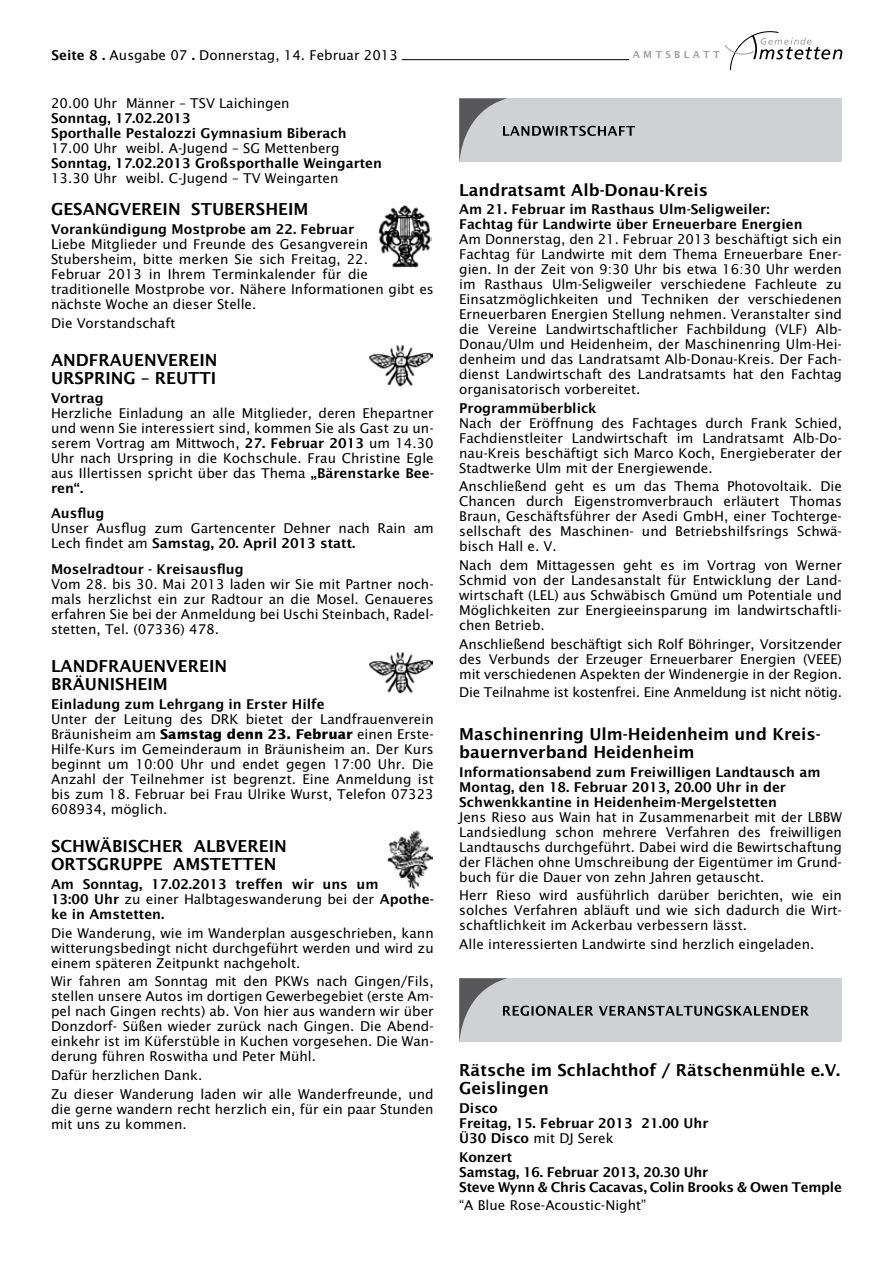
<style>
.page{position:relative;width:893px;height:1263px;background:#fff}
.page>*{position:absolute;margin:0;border:0;box-sizing:border-box;transform-origin:0 0}
.t1{font:16.5px/18px "Lucida Sans Demibold Roman";color:#000}
.t2{font:13.5px/15px "Lucida Sans";color:#000;text-align:justify}
.t3{font:13.5px/15px "Lucida Sans Demibold Roman";color:#000}
.t4{font:13.5px/15px "Lucida Sans Demibold Roman";letter-spacing:-.02em;color:#000}
.t5{font:13.5px "Lucida Sans";letter-spacing:-.02em;color:#000}
.t6{font:9.75px "Lucida Sans Demibold Roman";letter-spacing:.34em;color:#9c9e9f}
.s1{font-family:"Lucida Sans Demibold Roman"}
.s2{font-family:"Lucida Sans"}
.s3{font-weight:700}
</style>
<div class="page">
<svg style="left:724px;top:31px;width:118px;height:39px"></svg>
<hr style="left:402px;top:59px;width:227px;height:1px;background:#000">
<img style="left:378px;top:205px;width:54px;height:63px">
<img style="left:369px;top:345px;width:63px;height:41px">
<img style="left:369px;top:652px;width:63px;height:41px">
<img style="left:387px;top:830px;width:45px;height:59px">
<div style="left:459px;top:98px;width:383px;height:64px;background:#d0d1d2"></div>
<svg style="left:459px;top:98px;width:176px;height:64px"></svg>
<div style="left:459px;top:978px;width:383px;height:64px;background:#d0d1d2"></div>
<svg style="left:459px;top:978px;width:350px;height:64px"></svg>
<p class="t2" style="left:51px;top:48px;width:348px"><span class="s1">Seite 8 .</span> Ausgabe 07 <span class="s1">.</span> Donnerstag, 14. Februar 2013</p>
<p class="t6" style="left:633px;top:48px;width:89px">AMTSBLATT</p>
<p class="t2" style="left:51px;top:96px;width:240px">20.00 Uhr Männer – TSV Laichingen</p>
<p class="t3" style="left:51px;top:111px;width:297px">Sonntag, 17.02.2013<br>Sporthalle Pestalozzi Gymnasium Biberach</p>
<p class="t2" style="left:51px;top:141px;width:290px">17.00 Uhr weibl. A-Jugend – SG Mettenberg</p>
<p class="t3" style="left:51px;top:156px;width:333px">Sonntag, 17.02.2013 Großsporthalle Weingarten</p>
<p class="t2" style="left:51px;top:171px;width:289px">13.30 Uhr weibl. C-Jugend – TV Weingarten</p>
<p class="t1" style="left:51px;top:200px;width:259px">GESANGVEREIN STUBERSHEIM</p>
<p class="t3" style="left:51px;top:222px;width:305px">Vorankündigung Mostprobe am 22. Februar</p>
<p class="t2" style="left:51px;top:237px;width:384px;text-align:left">Liebe Mitglieder und Freunde des Gesangverein Stubersheim, bitte merken Sie sich Freitag, 22.<br>Februar 2013 in Ihrem Terminkalender für die traditionelle Mostprobe vor. Nähere Informationen gibt es nächste Woche an dieser Stelle.</p>
<p class="t2" style="left:51px;top:315px;width:126px">Die Vorstandschaft</p>
<p class="t1" style="left:51px;top:351px;width:168px">ANDFRAUENVEREIN<br>URSPRING – REUTTI</p>
<p class="t3" style="left:51px;top:390px;width:54px">Vortrag</p>
<p class="t2" style="left:51px;top:406px;width:384px">Herzliche Einladung an alle Mitglieder, deren Ehepartner und wenn Sie interessiert sind, kommen Sie als Gast zu un&shy;serem Vortrag am Mittwoch, <span class="s1">27. Februar 2013</span> um 14.30<br>Uhr nach Urspring in die Kochschule. Frau Christine Egle aus Illertissen spricht über das Thema <span class="s1">„Bärenstarke Bee-</span></p>
<p class="t3" style="left:51px;top:475px;width:55px;line-height:25.3px">ren“.<br>Ausflug</p>
<p class="t2" style="left:51px;top:521px;width:384px">Unser Ausflug zum Gartencenter Dehner nach Rain am</p>
<p class="t3" style="left:51px;top:531px;width:306px;line-height:25.3px"><span class="s2">Lech findet am</span> Samstag, 20. April 2013 statt.<br>Moselradtour - Kreisausflug</p>
<p class="t2" style="left:51px;top:576px;width:384px">Vom 28. bis 30. Mai 2013 laden wir Sie mit Partner noch&shy;mals herzlichst ein zur Radtour an die Mosel. Genaueres erfahren Sie bei der Anmeldung bei Uschi Steinbach, Radel&shy;stetten, Tel. (07336) 478.</p>
<p class="t1" style="left:51px;top:657px;width:178px">LANDFRAUENVEREIN<br>BRÄUNISHEIM</p>
<p class="t3" style="left:51px;top:696px;width:275px">Einladung zum Lehrgang in Erster Hilfe</p>
<p class="t2" style="left:51px;top:711px;width:384px">Unter der Leitung des DRK bietet der Landfrauenverein Bräunisheim am <span class="s3">Samstag denn 23. Februar</span> einen Erste-Hilfe-Kurs im Gemeinderaum in Bräunisheim an. Der Kurs beginnt um 10:00 Uhr und endet gegen 17:00 Uhr. Die Anzahl der Teilnehmer ist begrenzt. Eine Anmeldung ist bis zum 18. Februar bei Frau Ulrike Wurst, Telefon 07323<br>608934, möglich.</p>
<p class="t1" style="left:51px;top:837px;width:237px">SCHWÄBISCHER ALBVEREIN<br>ORTSGRUPPE AMSTETTEN</p>
<p class="t3" style="left:51px;top:877px;width:329px">Am Sonntag, 17.02.2013 treffen wir uns um</p>
<p class="t2" style="left:51px;top:892px;width:384px"><span class="s1">13:00 Uhr</span> zu einer Halbtageswanderung bei der <span class="s1">Apothe-</span></p>
<p class="t3" style="left:51px;top:907px;width:115px">ke in Amstetten.</p>
<p class="t2" style="left:51px;top:925px;width:384px">Die Wanderung, wie im Wanderplan ausgeschrieben, kann witterungsbedingt nicht durchgeführt werden und wird zu einem späteren Zeitpunkt nachgeholt.</p>
<p class="t2" style="left:51px;top:974px;width:384px">Wir fahren am Sonntag mit den PKWs nach Gingen/Fils, stellen unsere Autos im dortigen Gewerbegebiet (erste Am&shy;pel nach Gingen rechts) ab. Von hier aus wandern wir über Donzdorf- Süßen wieder zurück nach Gingen. Die Abend&shy;einkehr ist im Küferstüble in Kuchen vorgesehen. Die Wan&shy;derung führen Roswitha und Peter Mühl.</p>
<p class="t2" style="left:51px;top:1066px;width:384px;line-height:18.6px">Dafür herzlichen Dank.<br>Zu dieser Wanderung laden wir alle Wanderfreunde, und</p>
<p class="t2" style="left:51px;top:1101px;width:384px">die gerne wandern recht herzlich ein, für ein paar Stunden mit uns zu kommen.</p>
<p class="t1" style="left:459px;top:181px;width:250px">Landratsamt Alb-Donau-Kreis</p>
<p class="t3" style="left:459px;top:202px;width:345px">Am 21. Februar im Rasthaus Ulm-Seligweiler:<br>Fachtag für Landwirte über Erneuerbare Energien</p>
<p class="t2" style="left:459px;top:232px;width:384px">Am Donnerstag, den 21. Februar 2013 beschäftigt sich ein Fachtag für Landwirte mit dem Thema Erneuerbare Ener&shy;gien. In der Zeit von 9:30 Uhr bis etwa 16:30 Uhr werden im Rasthaus Ulm-Seligweiler verschiedene Fachleute zu Einsatzmöglichkeiten und Techniken der verschiedenen Erneuerbaren Energien Stellung nehmen. Veranstalter sind die Vereine Landwirtschaftlicher Fachbildung (VLF) Alb-Donau/Ulm und Heidenheim, der Maschinenring Ulm-Hei&shy;denheim und das Landratsamt Alb-Donau-Kreis. Der Fach&shy;dienst Landwirtschaft des Landratsamts hat den Fachtag organisatorisch vorbereitet.</p>
<p class="t3" style="left:459px;top:400px;width:139px">Programmüberblick</p>
<p class="t2" style="left:459px;top:415px;width:384px">Nach der Eröffnung des Fachtages durch Frank Schied, Fachdienstleiter Landwirtschaft im Landratsamt Alb-Do&shy;nau-Kreis beschäftigt sich Marco Koch, Energieberater der Stadtwerke Ulm mit der Energiewende.</p>
<p class="t2" style="left:459px;top:479px;width:384px">Anschließend geht es um das Thema Photovoltaik. Die Chancen durch Eigenstromverbrauch erläutert Thomas Braun, Geschäftsführer der Asedi GmbH, einer Tochterge&shy;sellschaft des Maschinen- und Betriebshilfsrings Schwä&shy;bisch Hall e. V.</p>
<p class="t2" style="left:459px;top:558px;width:384px">Nach dem Mittagessen geht es im Vortrag von Werner Schmid von der Landesanstalt für Entwicklung der Land&shy;wirtschaft (LEL) aus Schwäbisch Gmünd um Potentiale und Möglichkeiten zur Energieeinsparung im landwirtschaftli&shy;chen Betrieb.</p>
<p class="t2" style="left:459px;top:636px;width:384px">Anschließend beschäftigt sich Rolf Böhringer, Vorsitzender des Verbunds der Erzeuger Erneuerbarer Energien (VEEE) mit verschiedenen Aspekten der Windenergie in der Region.</p>
<p class="t5" style="left:459px;top:685px;width:384px">Die Teilnahme ist kostenfrei. Eine Anmeldung ist nicht nötig.</p>
<p class="t1" style="left:459px;top:725px;width:363px">Maschinenring Ulm-Heidenheim und Kreis&shy;bauernverband Heidenheim</p>
<p class="t3" style="left:459px;top:764px;width:363px">Informationsabend zum Freiwilligen Landtausch am<br>Montag, den 18. Februar 2013, 20.00 Uhr in der<br>Schwenkkantine in Heidenheim-Mergelstetten</p>
<p class="t2" style="left:459px;top:809px;width:384px">Jens Rieso aus Wain hat in Zusammenarbeit mit der LBBW Landsiedlung schon mehrere Verfahren des freiwilligen Landtauschs durchgeführt. Dabei wird die Bewirtschaftung der Flächen ohne Umschreibung der Eigentümer im Grund&shy;buch für die Dauer von zehn Jahren getauscht.</p>
<p class="t2" style="left:459px;top:888px;width:384px">Herr Rieso wird ausführlich darüber berichten, wie ein solches Verfahren abläuft und wie sich dadurch die Wirt&shy;schaftlichkeit im Ackerbau verbessern lässt.</p>
<p class="t2" style="left:459px;top:937px;width:357px">Alle interessierten Landwirte sind herzlich eingeladen.</p>
<p class="t1" style="left:459px;top:1061px;width:382px">Rätsche im Schlachthof / Rätschenmühle e.V.<br>Geislingen</p>
<p class="t3" style="left:459px;top:1100px;width:251px">Disco<br>Freitag, 15. Februar 2013 21.00 Uhr</p>
<p class="t2" style="left:459px;top:1131px;width:156px"><span class="s1">Ü30 Disco</span> mit DJ Serek</p>
<p class="t4" style="left:459px;top:1149px;width:384px">Konzert<br>Samstag, 16. Februar 2013, 20.30 Uhr<br>Steve Wynn &amp; Chris Cacavas, Colin Brooks &amp; Owen Temple</p>
<p class="t2" style="left:459px;top:1198px;width:188px">“A Blue Rose-Acoustic-Night”</p>
</div>
